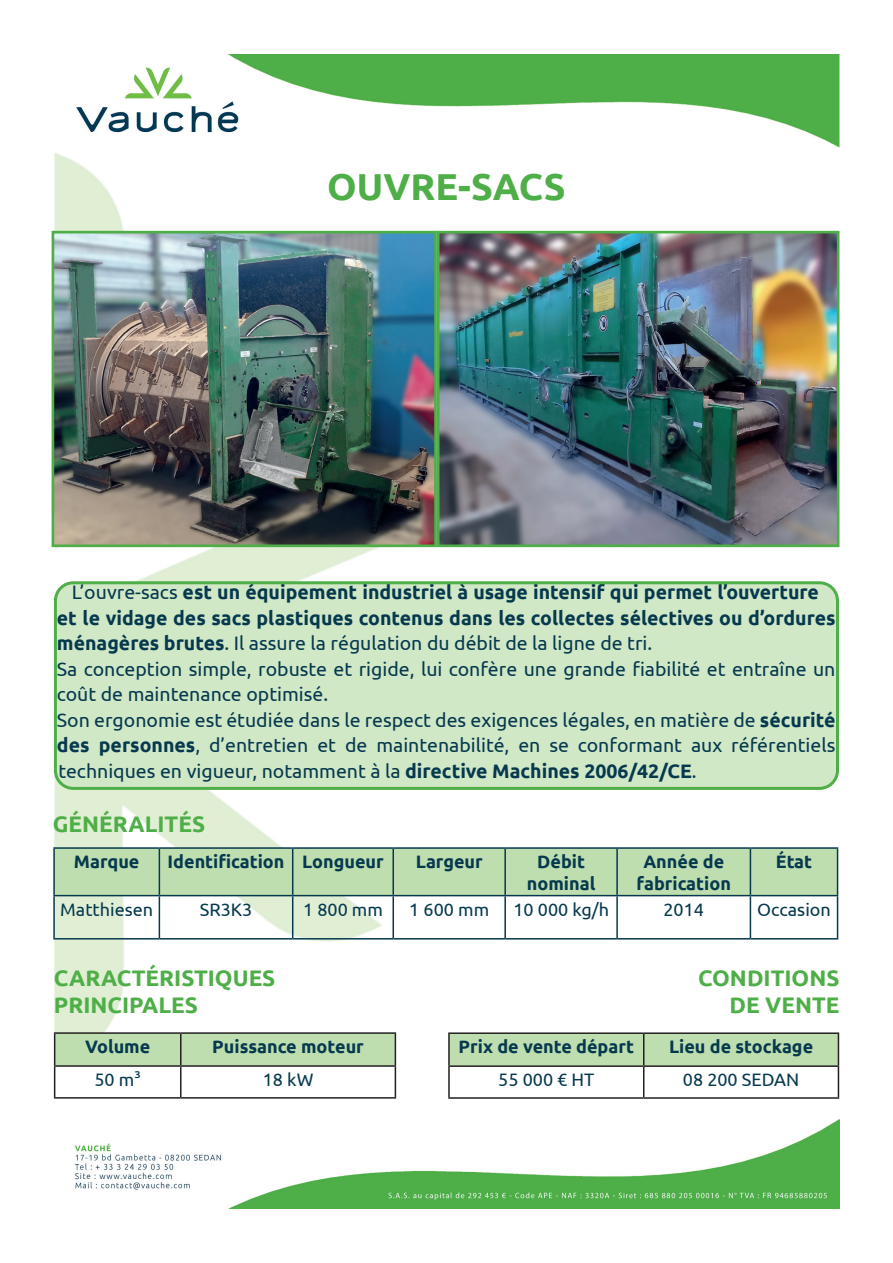
<style>
.page{position:relative;width:893px;height:1263px;background:#fff}
.page>*{position:absolute;margin:0;border:0;box-sizing:border-box;transform-origin:0 0}
.t1{font:700 37.5px "Ubuntu";color:#4eae47}
.t2{font:700 22.5px/27px "Ubuntu";color:#4eae47}
.t3{font:19.5px/25.5px "Ubuntu";color:#06394e}
.t4{font:700 18px/21.6px "Ubuntu";color:#06394e;text-align:center}
.t5{font:18px "Ubuntu";color:#06394e}
.s1{font-weight:700}
</style>
<div class="page">
<img style="left:74px;top:1119px;width:765px;height:90px">
<img style="left:76px;top:54px;width:763px;height:93px">
<img style="left:54px;top:152px;width:654px;height:920px">
<div style="left:55px;top:583px;width:782px;height:205px;background:#d1e8c7;border-radius:18px"></div>
<div style="left:54px;top:581px;width:785px;height:209px;border:3px solid #4eae47;border-radius:18px"></div>
<svg style="left:55px;top:849px;width:782px;height:89px"></svg>
<hr style="left:53px;top:847px;width:106px;height:2px;background:#06394e">
<hr style="left:53px;top:849px;width:2px;height:46px;background:#06394e">
<hr style="left:159px;top:847px;width:134px;height:2px;background:#06394e">
<hr style="left:159px;top:849px;width:1px;height:46px;background:#06394e">
<hr style="left:293px;top:847px;width:100px;height:2px;background:#06394e">
<hr style="left:292px;top:849px;width:1px;height:46px;background:#06394e">
<hr style="left:393px;top:847px;width:112px;height:2px;background:#06394e">
<hr style="left:392px;top:849px;width:2px;height:46px;background:#06394e">
<hr style="left:505px;top:847px;width:112px;height:2px;background:#06394e">
<hr style="left:504px;top:849px;width:2px;height:46px;background:#06394e">
<hr style="left:617px;top:847px;width:133px;height:2px;background:#06394e">
<hr style="left:616px;top:849px;width:2px;height:46px;background:#06394e">
<hr style="left:750px;top:847px;width:88px;height:2px;background:#06394e">
<hr style="left:750px;top:849px;width:1px;height:46px;background:#06394e">
<hr style="left:837px;top:849px;width:1px;height:46px;background:#06394e">
<hr style="left:53px;top:895px;width:106px;height:1px;background:#06394e">
<hr style="left:159px;top:895px;width:134px;height:1px;background:#06394e">
<hr style="left:293px;top:895px;width:100px;height:1px;background:#06394e">
<hr style="left:393px;top:895px;width:112px;height:1px;background:#06394e">
<hr style="left:505px;top:895px;width:112px;height:1px;background:#06394e">
<hr style="left:617px;top:895px;width:133px;height:1px;background:#06394e">
<hr style="left:750px;top:895px;width:88px;height:1px;background:#06394e">
<hr style="left:53px;top:896px;width:2px;height:42px;background:#06394e">
<hr style="left:159px;top:896px;width:1px;height:42px;background:#06394e">
<hr style="left:292px;top:896px;width:1px;height:42px;background:#06394e">
<hr style="left:392px;top:896px;width:2px;height:42px;background:#06394e">
<hr style="left:504px;top:896px;width:2px;height:42px;background:#06394e">
<hr style="left:616px;top:896px;width:2px;height:42px;background:#06394e">
<hr style="left:750px;top:896px;width:1px;height:42px;background:#06394e">
<hr style="left:837px;top:896px;width:1px;height:42px;background:#06394e">
<hr style="left:53px;top:938px;width:106px;height:1px;background:#06394e">
<hr style="left:159px;top:938px;width:134px;height:1px;background:#06394e">
<hr style="left:293px;top:938px;width:100px;height:1px;background:#06394e">
<hr style="left:393px;top:938px;width:112px;height:1px;background:#06394e">
<hr style="left:505px;top:938px;width:112px;height:1px;background:#06394e">
<hr style="left:617px;top:938px;width:133px;height:1px;background:#06394e">
<hr style="left:750px;top:938px;width:88px;height:1px;background:#06394e">
<div style="left:55px;top:1034px;width:340px;height:31px;background:#bedeb0"></div>
<hr style="left:54px;top:1032px;width:127px;height:2px;background:#231f20">
<hr style="left:54px;top:1034px;width:1px;height:31px;background:#231f20">
<hr style="left:181px;top:1032px;width:215px;height:2px;background:#231f20">
<hr style="left:180px;top:1034px;width:2px;height:31px;background:#231f20">
<hr style="left:395px;top:1034px;width:1px;height:31px;background:#231f20">
<hr style="left:54px;top:1065px;width:127px;height:2px;background:#231f20">
<hr style="left:54px;top:1067px;width:1px;height:30px;background:#231f20">
<hr style="left:181px;top:1065px;width:215px;height:2px;background:#231f20">
<hr style="left:180px;top:1067px;width:2px;height:30px;background:#231f20">
<hr style="left:395px;top:1067px;width:1px;height:30px;background:#231f20">
<hr style="left:54px;top:1097px;width:127px;height:1px;background:#231f20">
<hr style="left:181px;top:1097px;width:215px;height:1px;background:#231f20">
<div style="left:450px;top:1034px;width:388px;height:31px;background:#bedeb0"></div>
<hr style="left:448px;top:1032px;width:196px;height:2px;background:#231f20">
<hr style="left:448px;top:1034px;width:2px;height:31px;background:#231f20">
<hr style="left:644px;top:1032px;width:195px;height:2px;background:#231f20">
<hr style="left:643px;top:1034px;width:1px;height:31px;background:#231f20">
<hr style="left:838px;top:1034px;width:1px;height:31px;background:#231f20">
<hr style="left:448px;top:1065px;width:196px;height:2px;background:#231f20">
<hr style="left:448px;top:1067px;width:2px;height:30px;background:#231f20">
<hr style="left:644px;top:1065px;width:195px;height:2px;background:#231f20">
<hr style="left:643px;top:1067px;width:1px;height:30px;background:#231f20">
<hr style="left:838px;top:1067px;width:1px;height:30px;background:#231f20">
<hr style="left:448px;top:1097px;width:196px;height:2px;background:#231f20">
<hr style="left:644px;top:1097px;width:195px;height:2px;background:#231f20">
<img style="left:56px;top:235px;width:377px;height:308px">
<div style="left:52px;top:231px;width:385px;height:316px;border:3px solid #4eae47"></div>
<img style="left:441px;top:235px;width:394px;height:308px">
<div style="left:437px;top:231px;width:402px;height:316px;border:3px solid #4eae47"></div>
<h1 class="t1" style="left:327px;top:164px;width:240px">OUVRE-SACS</h1>
<p class="t3" style="left:57px;top:579px;width:780px;text-indent:15px">L’ouvre-sacs <span class="s1">est un équipement industriel à usage intensif qui permet l’ouverture et le vidage des sacs plastiques contenus dans les collectes sélectives ou d’ordures ménagères brutes</span>. Il assure la régulation du débit de la ligne de tri.<br>Sa conception simple, robuste et rigide, lui confère une grande fiabilité et entraîne un coût de maintenance optimisé.<br>Son ergonomie est étudiée dans le respect des exigences légales, en matière de <span class="s1">sécurité des personnes</span>, d’entretien et de maintenabilité, en se conformant aux référentiels techniques en vigueur, notamment à la <span class="s1">directive Machines 2006/42/CE</span>.</p>
<p class="t2" style="left:53px;top:810px;width:154px">GÉNÉRALITÉS</p>
<p class="t4" style="left:74px;top:850px;width:67px">Marque</p>
<p class="t4" style="left:168px;top:850px;width:218px">Identification Longueur</p>
<p class="t4" style="left:416px;top:850px;width:69px">Largeur</p>
<p class="t4" style="left:527px;top:850px;width:70px">Débit nominal</p>
<p class="t4" style="left:637px;top:850px;width:96px">Année de fabrication</p>
<p class="t4" style="left:776px;top:850px;width:38px">État</p>
<p class="t5" style="left:60px;top:898px;width:94px">Matthiesen</p>
<p class="t5" style="left:200px;top:898px;width:54px">SR3K3</p>
<p class="t5" style="left:303px;top:898px;width:81px">1 800 mm</p>
<p class="t5" style="left:409px;top:898px;width:81px">1 600 mm</p>
<p class="t5" style="left:513px;top:898px;width:97px">10 000 kg/h</p>
<p class="t5" style="left:663px;top:898px;width:42px">2014</p>
<p class="t5" style="left:757px;top:898px;width:75px">Occasion</p>
<p class="t2" style="left:54px;top:964px;width:223px">CARACTÉRISTIQUES<br>PRINCIPALES</p>
<p class="t4" style="left:85px;top:1035px;width:67px">Volume</p>
<p class="t4" style="left:212px;top:1035px;width:153px">Puissance moteur</p>
<p class="t5" style="left:94px;top:1069px;width:48px">50 m3</p>
<p class="t5" style="left:263px;top:1069px;width:52px">18 kW</p>
<p class="t2" style="left:698px;top:964px;width:143px;text-align:right">CONDITIONS<br>DE VENTE</p>
<p class="t4" style="left:459px;top:1036px;width:177px">Prix de vente départ</p>
<p class="t4" style="left:669px;top:1036px;width:146px">Lieu de stockage</p>
<p class="t5" style="left:498px;top:1069px;width:98px">55 000 € HT</p>
<p class="t5" style="left:683px;top:1069px;width:118px">08 200 SEDAN</p>
</div>
